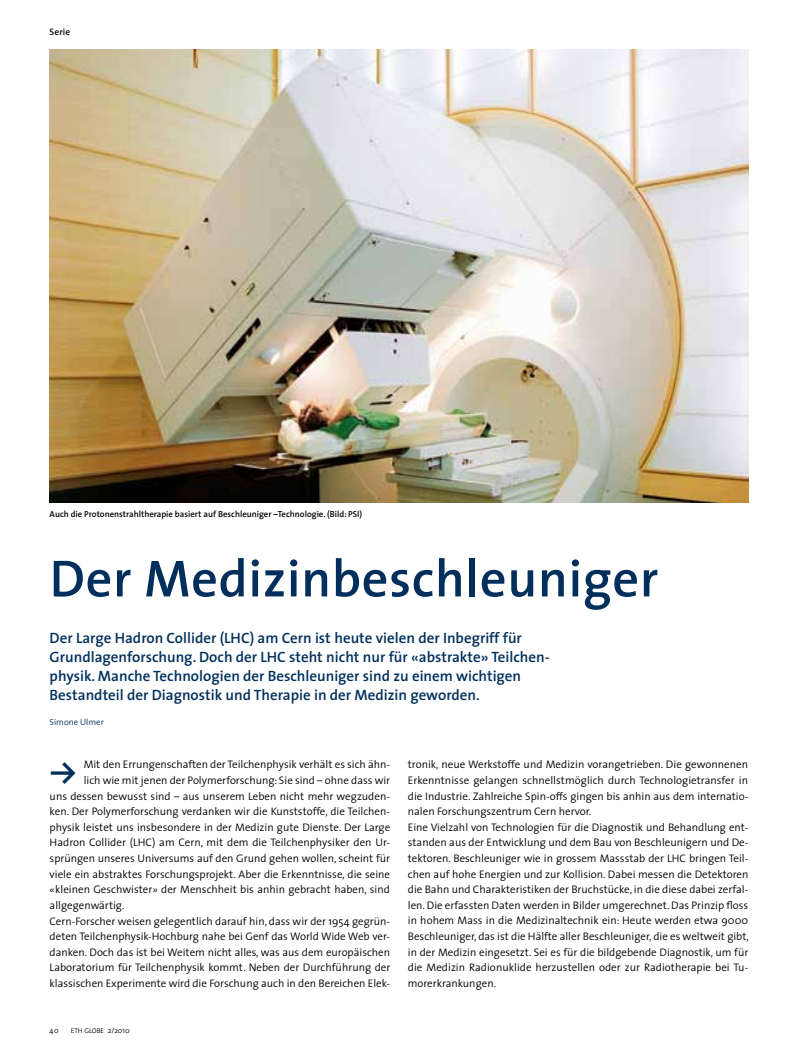
<style>
.page{position:relative;width:798px;height:1063px;background:#fff}
.page>*{position:absolute;margin:0;border:0;box-sizing:border-box;transform-origin:0 0}
.t1{font:600 52.5px "The Sans";letter-spacing:.01em;color:#002f5c}
.t2{font:700 33.75px "Akkurat Office";color:#002f5c}
.t3{font:600 15px/18.8px "The Sans";color:#002f5c}
.t4{font:300 11px/15.6px "The Sans";color:#000}
.t5{font:600 9.38px "The Sans";letter-spacing:.01em;color:#000}
.t6{font:600 8.75px "The Sans";color:#000}
.t7{font:300 8.75px "The Sans";color:#002f5c}
.t8{font:300 7.5px "The Sans";color:#000}
.t9{font:300 6.88px "The Sans";color:#000}
.s1{font-size:7.5px}
</style>
<div class="page">
<img style="left:50px;top:50px;width:698px;height:453px">
<p class="t5" style="left:50px;top:24px;width:22px">Serie</p>
<p class="t6" style="left:50px;top:507px;width:314px">Auch die Protonenstrahltherapie basiert auf Beschleuniger –Technologie. (Bild: PSI)</p>
<h1 class="t1" style="left:50px;top:535px;width:610px">Der Medizinbeschleuniger</h1>
<p class="t3" style="left:50px;top:628px;width:501px">Der Large Hadron Collider (LHC) am Cern ist heute vielen der Inbegriff für Grundlagenforschung. Doch der LHC steht nicht nur für «abstrakte» Teilchen&shy;physik. Manche Technologien der Beschleuniger sind zu einem wichtigen Bestandteil der Diagnostik und Therapie in der Medizin geworden.</p>
<p class="t7" style="left:50px;top:714px;width:56px">Simone Ulmer</p>
<h2 class="t2" style="left:50px;top:751px;width:28px">→</h2>
<p class="t4" style="left:84px;top:756px;width:308px">Mit den Errungenschaften der Teilchenphysik verhält es sich ähn-</p>
<p class="t4" style="left:84px;top:772px;width:308px">lich wie mit jenen der Polymerforschung: Sie sind – ohne dass wir</p>
<p class="t4" style="left:50px;top:788px;width:342px">uns dessen bewusst sind – aus unserem Leben nicht mehr wegzuden-</p>
<p class="t4" style="left:50px;top:803px;width:342px">ken. Der Polymerforschung verdanken wir die Kunststoffe, die Teilchen-</p>
<p class="t4" style="left:50px;top:819px;width:342px">physik leistet uns insbesondere in der Medizin gute Dienste. Der Large</p>
<p class="t4" style="left:50px;top:835px;width:342px">Hadron Collider (LHC) am Cern, mit dem die Teilchenphysiker den Ur-</p>
<p class="t4" style="left:50px;top:850px;width:342px">sprüngen unseres Universums auf den Grund gehen wollen, scheint für</p>
<p class="t4" style="left:50px;top:866px;width:342px">viele ein abstraktes Forschungsprojekt. Aber die Erkenntnisse, die seine</p>
<p class="t4" style="left:50px;top:881px;width:341px">«kleinen Geschwister» der Menschheit bis anhin gebracht haben, sind</p>
<p class="t4" style="left:50px;top:897px;width:76px">allgegenwärtig.</p>
<p class="t4" style="left:50px;top:913px;width:342px">Cern-Forscher weisen gelegentlich darauf hin, dass wir der 1954 gegrün-</p>
<p class="t4" style="left:50px;top:928px;width:342px">deten Teilchenphysik-Hochburg nahe bei Genf das World Wide Web ver-</p>
<p class="t4" style="left:50px;top:944px;width:342px">danken. Doch das ist bei Weitem nicht alles, was aus dem europäischen</p>
<p class="t4" style="left:50px;top:960px;width:342px">Laboratorium für Teilchenphysik kommt. Neben der Durchführung der</p>
<p class="t4" style="left:50px;top:975px;width:342px">klassischen Experimente wird die Forschung auch in den Bereichen Elek-</p>
<p class="t8" style="left:50px;top:1024px;width:11px">40</p>
<p class="t9" style="left:71px;top:1025px;width:60px">ETH GLOBE <span class="s1">2/2010</span></p>
<p class="t4" style="left:407px;top:756px;width:342px">tronik, neue Werkstoffe und Medizin vorangetrieben. Die gewonnenen Erkenntnisse gelangen schnellstmöglich durch Technologietransfer in die Industrie. Zahlreiche Spin-offs gingen bis anhin aus dem internatio&shy;nalen Forschungszentrum Cern hervor.<br>Eine Vielzahl von Technologien für die Diagnostik und Behandlung ent&shy;standen aus der Entwicklung und dem Bau von Beschleunigern und De&shy;tektoren. Beschleuniger wie in grossem Massstab der LHC bringen Teil&shy;chen auf hohe Energien und zur Kollision. Dabei messen die Detektoren die Bahn und Charakteristiken der Bruchstücke, in die diese dabei zerfal&shy;len. Die erfassten Daten werden in Bilder umgerechnet. Das Prinzip floss in hohem Mass in die Medizinaltechnik ein: Heute werden etwa 9000<br>Beschleuniger, das ist die Hälfte aller Beschleuniger, die es weltweit gibt, in der Medizin eingesetzt. Sei es für die bildgebende Diagnostik, um für die Medizin Radionuklide herzustellen oder zur Radiotherapie bei Tu&shy;morerkrankungen.</p>
</div>
